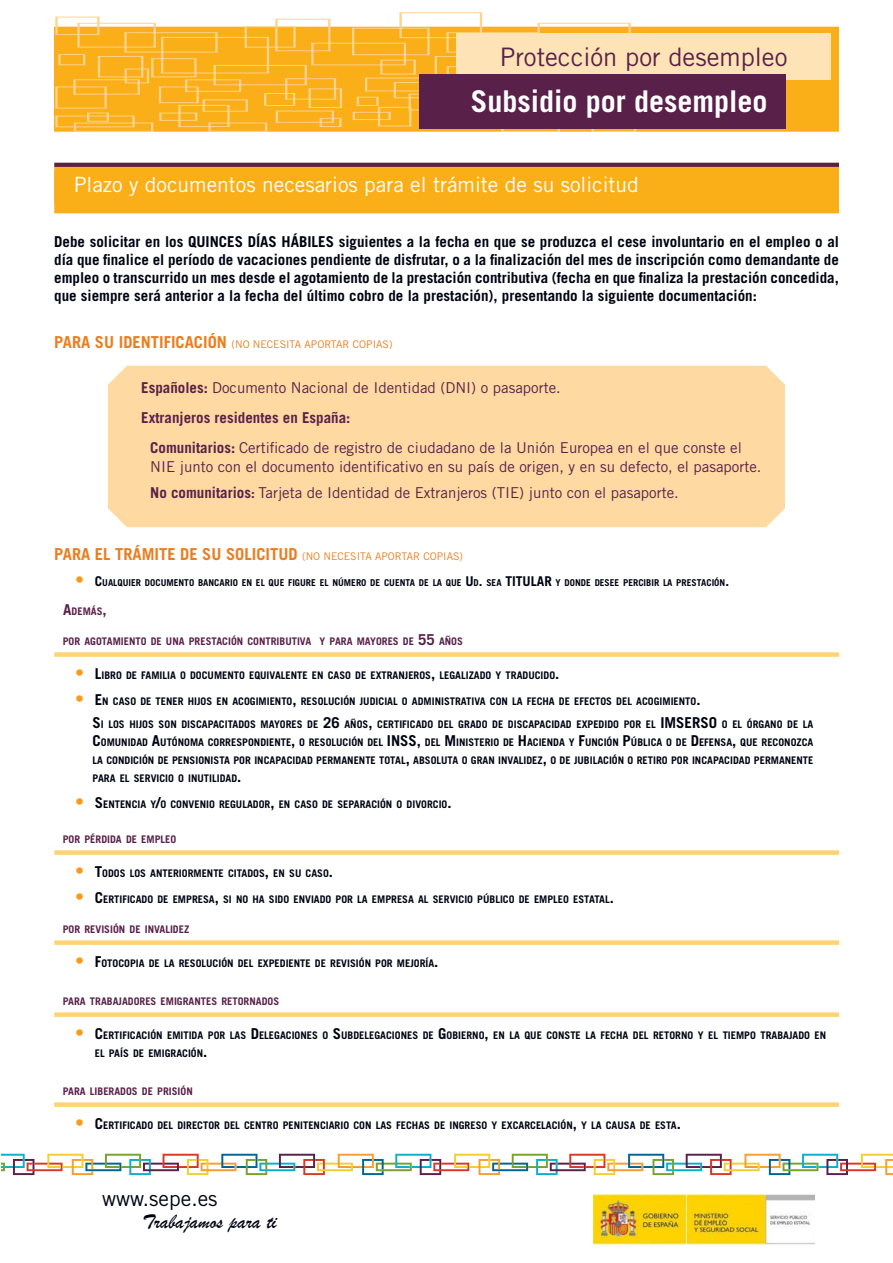
<style>
.page{position:relative;width:893px;height:1263px;background:#fff}
.page>*{position:absolute;margin:0;border:0;box-sizing:border-box;transform-origin:0 0}
.t1{font:700 30px "Trade Gothic LT Std";color:#fff}
.t2{font:25.5px "Trade Gothic LT Std";color:#592049}
.TITULO1{font:21px "Trade Gothic LT Std";color:#fff}
.t3{font:21px "Brush Script";color:#000212}
.t4{font:21px "Trade Gothic LT Std";color:#000212}
.Estilo_de_párrafo_5{font:700 16.5px "Trade Gothic LT Std";color:#ea7e20}
.TEXTO_NORMAL{font:700 15px/18px "Trade Gothic LT Std";color:#000212;text-align:justify}
.Estilo_de_párrafo_2{font:15px/19.5px "Trade Gothic LT Std";color:#592049}
.Estilo_de_párrafo_2-2{font:700 15px "Trade Gothic LT Std";color:#592049}
.BOLO{font:700 10.5px/18px "Trade Gothic LT Std";color:#000212}
.TEXTO_4{font:700 10.5px/18px "Trade Gothic LT Std";color:#000212;text-align:justify}
.TITULAR_3{font:700 10.5px "Trade Gothic LT Std";color:#592049}
.Estilo_de_párrafo_5-2{font:10.5px "Trade Gothic LT Std";color:#ea7e20}
.titular5{font:700 10.5px "Trade Gothic LT Std";color:#592049}
.BOLO-2{font:700 9.45px "Trade Gothic LT Std";color:#000212}
.s1{font-weight:700;font-size:16.5px}
.s2{font-weight:700}
.s3{font-weight:700;font-size:13.5px}
.s4{font-weight:400;font-size:10.5px}
.s5{font-weight:400;font-size:18px;color:#f89a1c}
.s6{font-size:13.5px}
.s7{font-size:15px}
</style>
<div class="page">
<div style="left:108px;top:365px;width:677px;height:163px;background:#fedaa2"></div>
<svg style="left:54px;top:163px;width:785px;height:4px;background:#5d2347"></svg>
<div style="left:54px;top:167px;width:785px;height:46px;background:#faaf18"></div>
<div style="left:54px;top:652px;width:785px;height:5px;background:#fed371"></div>
<div style="left:54px;top:850px;width:785px;height:5px;background:#fed371"></div>
<div style="left:54px;top:940px;width:785px;height:5px;background:#fed371"></div>
<div style="left:54px;top:1012px;width:785px;height:5px;background:#fed371"></div>
<div style="left:54px;top:1102px;width:785px;height:5px;background:#fed371"></div>
<svg style="left:1px;top:1154px;width:892px;height:21px"></svg>
<div style="left:54px;top:27px;width:785px;height:105px;background:#faaf18"></div>
<svg style="left:55px;top:12px;width:610px;height:120px"></svg>
<div style="left:456px;top:33px;width:375px;height:47px;background:#fee3b7"></div>
<div style="left:420px;top:74px;width:366px;height:55px;background:#592049"></div>
<img style="left:594px;top:1194px;width:221px;height:51px">
<p class="t2" style="left:500px;top:41px;width:289px">Protección por desempleo</p>
<p class="t1" style="left:471px;top:83px;width:298px">Subsidio por desempleo</p>
<p class="TITULO1" style="left:74px;top:172px;width:567px">Plazo y documentos necesarios para el trámite de su solicitud</p>
<p class="TEXTO_NORMAL" style="left:54px;top:233px;width:786px">Debe solicitar en los QUINCES DÍAS HÁBILES siguientes a la fecha en que se produzca el cese involuntario en el empleo o al día que finalice el período de vacaciones pendiente de disfrutar, o a la finalización del mes de inscripción como demandante de empleo o transcurrido un mes desde el agotamiento de la prestación contributiva (fecha en que finaliza la prestación concedida, que siempre será anterior a la fecha del último cobro de la prestación), presentando la siguiente documentación:</p>
<p class="Estilo_de_párrafo_5-2" style="left:54px;top:338px;width:340px"><span class="s1">PARA SU IDENTIFICACIÓN</span> (NO NECESITA APORTAR COPIAS)</p>
<p class="Estilo_de_párrafo_2" style="left:141px;top:378px;width:421px"><span class="s2">Españoles:</span> Documento Nacional de Identidad (DNI) o pasaporte.</p>
<p class="Estilo_de_párrafo_2-2" style="left:141px;top:408px;width:211px">Extranjeros residentes en España:</p>
<p class="Estilo_de_párrafo_2" style="left:150px;top:437px;width:613px"><span class="s2">Comunitarios:</span> Certificado de registro de ciudadano de la Unión Europea en el que conste el<br>NIE junto con el documento identificativo en su país de origen, y en su defecto, el pasaporte.</p>
<p class="Estilo_de_párrafo_2" style="left:150px;top:482px;width:530px"><span class="s2">No comunitarios</span><span class="s3">:</span> Tarjeta de Identidad de Extranjeros (TIE) junto con el pasaporte.</p>
<p class="Estilo_de_párrafo_5" style="left:54px;top:544px;width:410px">PARA EL TRÁMITE DE SU SOLICITUD <span class="s4">(NO NECESITA APORTAR COPIAS)</span></p>
<p class="BOLO-2" style="left:75px;top:577px;width:438px"><span class="s5">•</span> <span class="s6">C</span>UALQUIER DOCUMENTO BANCARIO EN EL QUE FIGURE EL NÚMERO DE CUENTA DE LA QUE <span class="s6">U</span> D<span class="s6">.</span> SEA <span class="s6">TITULAR</span></p>
<p class="BOLO-2" style="left:556px;top:577px;width:175px">Y DONDE DESEE PERCIBIR LA PRESTACIÓN<span class="s6">.</span></p>
<p class="titular5" style="left:63px;top:605px;width:45px"><span class="s7">A</span>DEMÁS<span class="s7">,</span></p>
<p class="TITULAR_3" style="left:63px;top:635px;width:402px">POR AGOTAMIENTO DE UNA PRESTACIÓN CONTRIBUTIVA Y PARA MAYORES DE <span class="s7">55</span> AÑOS</p>
<p class="BOLO" style="left:75px;top:666px;width:486px"><span class="s5">•</span> <span class="s7">L</span>IBRO DE FAMILIA O DOCUMENTO EQUIVALENTE EN CASO DE EXTRANJEROS<span class="s7">,</span> LEGALIZADO Y TRADUCIDO<span class="s7">.</span></p>
<p class="BOLO" style="left:75px;top:692px;width:627px"><span class="s5">•</span> <span class="s7">E</span>N CASO DE TENER HIJOS EN ACOGIMIENTO<span class="s7">,</span> RESOLUCIÓN JUDICIAL O ADMINISTRATIVA CON LA FECHA DE EFECTOS DEL ACOGIMIENTO<span class="s7">.</span></p>
<p class="TEXTO_4" style="left:93px;top:715px;width:577px"><span class="s7">S</span>I LOS HIJOS SON DISCAPACITADOS MAYORES DE <span class="s7">26</span> AÑOS<span class="s7">,</span> CERTIFICADO DEL GRADO DE DISCAPACIDAD EXPEDIDO POR EL <span class="s7">IMSERSO</span></p>
<p class="TEXTO_4" style="left:722px;top:715px;width:93px">O EL ÓRGANO DE LA</p>
<p class="TEXTO_4" style="left:93px;top:733px;width:303px"><span class="s7">C</span>OMUNIDAD <span class="s7">A</span>UTÓNOMA CORRESPONDIENTE<span class="s7">,</span> O RESOLUCIÓN DEL <span class="s7">INSS</span></p>
<p class="TEXTO_4" style="left:93px;top:733px;width:722px;text-indent:324px"><span class="s7">,</span> DEL <span class="s7">M</span> INISTERIO DE <span class="s7">H</span>ACIENDA Y <span class="s7">F</span>UNCIÓN <span class="s7">P</span>ÚBLICA O DE <span class="s7">D</span>EFENSA<span class="s7">,</span> QUE RECONOZCA LA CONDICIÓN DE PENSIONISTA POR INCAPACIDAD PERMANENTE TOTAL<span class="s7">,</span> ABSOLUTA O GRAN INVALIDEZ<span class="s7">,</span> O DE JUBILACIÓN O RETIRO POR INCAPACIDAD PERMANENTE PARA EL SERVICIO O INUTILIDAD<span class="s7">.</span></p>
<p class="BOLO" style="left:75px;top:795px;width:378px"><span class="s5">•</span> <span class="s7">S</span>ENTENCIA Y<span class="s7">/</span>O CONVENIO REGULADOR<span class="s7">,</span> EN CASO DE SEPARACIÓN O DIVORCIO<span class="s7">.</span></p>
<p class="TITULAR_3" style="left:63px;top:833px;width:115px">POR PÉRDIDA DE EMPLEO</p>
<p class="BOLO" style="left:75px;top:864px;width:259px"><span class="s5">•</span> <span class="s7">T</span>ODOS LOS ANTERIORMENTE CITADOS<span class="s7">,</span> EN SU CASO<span class="s7">.</span></p>
<p class="BOLO" style="left:75px;top:890px;width:540px"><span class="s5">•</span> <span class="s7">C</span>ERTIFICADO DE EMPRESA<span class="s7">,</span> SI NO HA SIDO ENVIADO POR LA EMPRESA AL SERVICIO PÚBLICO DE EMPLEO ESTATAL<span class="s7">.</span></p>
<p class="TITULAR_3" style="left:63px;top:923px;width:128px">POR REVISIÓN DE INVALIDEZ</p>
<p class="BOLO" style="left:75px;top:954px;width:365px"><span class="s5">•</span> <span class="s7">F</span>OTOCOPIA DE LA RESOLUCIÓN DEL EXPEDIENTE DE REVISIÓN POR MEJORÍA<span class="s7">.</span></p>
<p class="TITULAR_3" style="left:63px;top:995px;width:218px">PARA TRABAJADORES EMIGRANTES RETORNADOS</p>
<p class="BOLO" style="left:95px;top:1026px;width:733px;text-indent:-20px"><span class="s5">•</span> <span class="s7">C</span>ERTIFICACIÓN EMITIDA POR LAS <span class="s7">D</span>ELEGACIONES O <span class="s7">S</span>UBDELEGACIONES DE <span class="s7">G</span>OBIERNO<span class="s7">,</span> EN LA QUE CONSTE LA FECHA DEL RETORNO Y EL TIEMPO TRABAJADO EN<br>EL PAÍS DE EMIGRACIÓN<span class="s7">.</span></p>
<p class="TITULAR_3" style="left:63px;top:1085px;width:132px">PARA LIBERADOS DE PRISIÓN</p>
<p class="BOLO" style="left:75px;top:1116px;width:607px"><span class="s5">•</span> <span class="s7">C</span>ERTIFICADO DEL DIRECTOR DEL CENTRO PENITENCIARIO CON LAS FECHAS DE INGRESO Y EXCARCELACIÓN<span class="s7">,</span> Y LA CAUSA DE ESTA<span class="s7">.</span></p>
<p class="t4" style="left:102px;top:1186px;width:117px">www.sepe.es</p>
<p class="t3" style="left:143px;top:1209px;width:136px">Trabajamos para ti</p>
</div>
